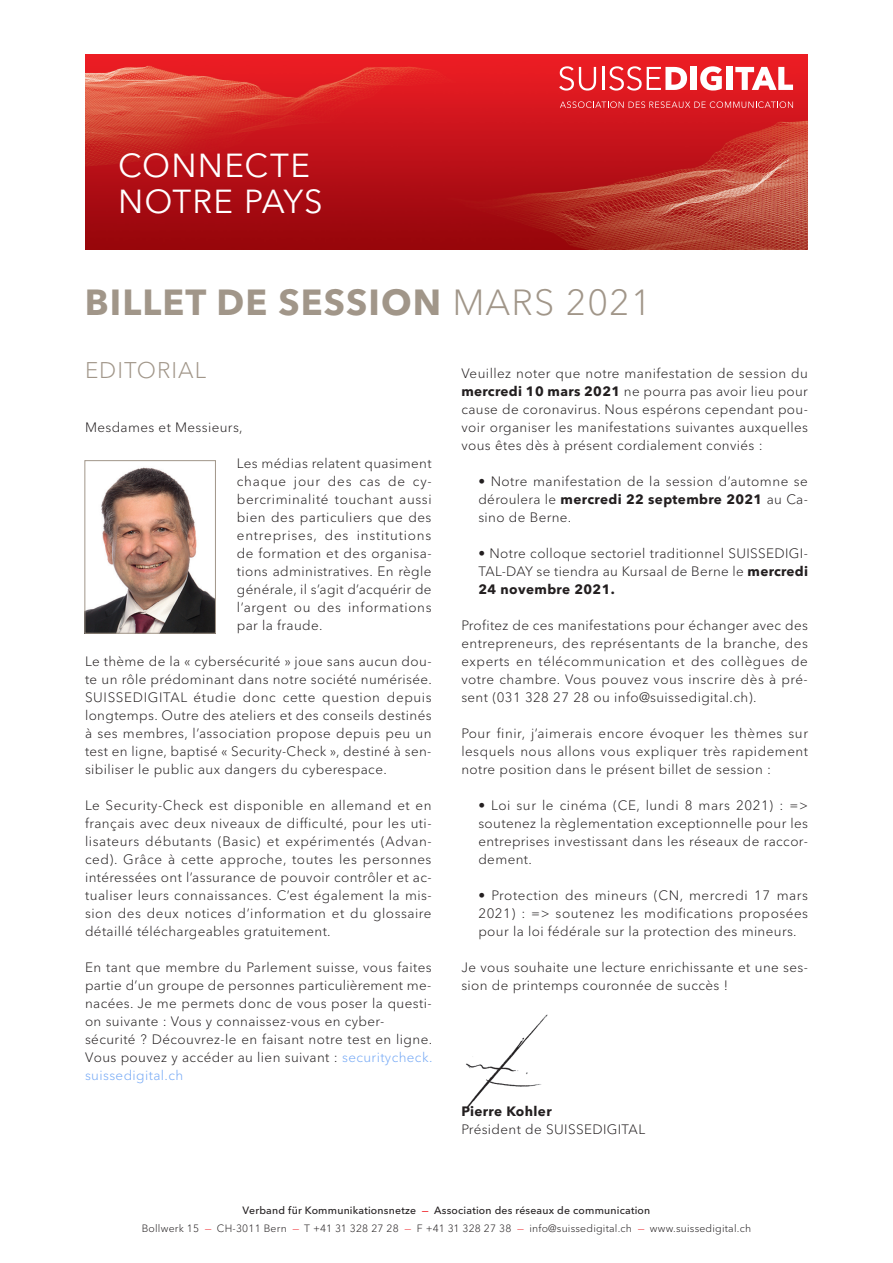
<style>
.page{position:relative;width:893px;height:1263px;background:#fff}
.page>*{position:absolute;margin:0;border:0;box-sizing:border-box;transform-origin:0 0}
.t1{font:700 36px "Avenir Next LT Pro";letter-spacing:.03em;color:#a19689}
.t2{font:33px/36px "Avenir Next LT Pro";letter-spacing:.035em;color:#fff}
.t3{font:300 22.5px "Avenir Next LT Pro";letter-spacing:.04em;color:#a19689}
.t4{font:300 13.5px/18px "Avenir Next LT Pro";letter-spacing:.025em;color:#231f20;text-align:justify}
.t5{font:700 13.5px "Avenir Next LT Pro";letter-spacing:.025em;color:#231f20}
.t6{font:300 10.5px "Avenir Next LT Pro";letter-spacing:.02em;color:#231f20}
.t7{font:500 10.5px "Avenir Next LT Pro";letter-spacing:.02em;color:#231f20}
.s1{font-weight:300}
.s2{color:#74a8f5}
.s3{font-weight:700}
.s4{color:#ee1d23}
</style>
<div class="page">
<img style="left:85px;top:54px;width:723px;height:195px">
<img style="left:466px;top:1014px;width:82px;height:94px">
<img style="left:87px;top:467px;width:127px;height:164px">
<div style="left:85px;top:460px;width:131px;height:173px;border:1px solid #a19689"></div>
<svg style="left:559px;top:66px;width:37px;height:25px"></svg>
<hr style="left:602px;top:67px;width:2px;height:23px;background:#fff">
<svg style="left:609px;top:66px;width:78px;height:25px"></svg>
<div style="left:691px;top:67px;width:6px;height:23px;background:#fff"></div>
<svg style="left:700px;top:66px;width:22px;height:25px"></svg>
<div style="left:726px;top:67px;width:6px;height:23px;background:#fff"></div>
<svg style="left:735px;top:67px;width:58px;height:23px"></svg>
<svg style="left:560px;top:101px;width:233px;height:7px;background:#e14a4f"></svg>
<h2 class="t2" style="left:118px;top:148px;width:206px">CONNECTE<br>NOTRE PAYS</h2>
<h1 class="t1" style="left:85px;top:281px;width:568px">BILLET DE SESSION <span class="s1">MARS 2021</span></h1>
<h3 class="t3" style="left:85px;top:357px;width:123px">EDITORIAL</h3>
<p class="t4" style="left:85px;top:418px;width:159px">Mesdames et Messieurs,</p>
<p class="t4" style="left:237px;top:454px;width:196px">Les médias relatent quasiment chaque jour des cas de cy&shy;bercriminalité touchant aussi bien des particuliers que des entreprises, des institutions de formation et des organisa&shy;tions administratives. En règle générale, il s’agit d’acquérir de l’argent ou des informations par la fraude.</p>
<p class="t4" style="left:85px;top:652px;width:348px">Le thème de la « cybersécurité » joue sans aucun dou&shy;te un rôle prédominant dans notre société numérisée.<br>SUISSEDIGITAL étudie donc cette question depuis longtemps. Outre des ateliers et des conseils destinés à ses membres, l’association propose depuis peu un test en ligne, baptisé « Security-Check », destiné à sen&shy;sibiliser le public aux dangers du cyberespace.</p>
<p class="t4" style="left:85px;top:796px;width:348px">Le Security-Check est disponible en allemand et en français avec deux niveaux de difficulté, pour les uti&shy;lisateurs débutants (Basic) et expérimentés (Advan&shy;ced). Grâce à cette approche, toutes les personnes intéressées ont l’assurance de pouvoir contrôler et ac&shy;tualiser leurs connaissances. C’est également la mis&shy;sion des deux notices d’information et du glossaire détaillé téléchargeables gratuitement.</p>
<p class="t4" style="left:85px;top:958px;width:349px;text-align:left">En tant que membre du Parlement suisse, vous faites partie d’un groupe de personnes particulièrement me&shy;nacées. Je me permets donc de vous poser la questi&shy;on suivante : Vous y connaissez-vous en cyber&shy;sécurité ? Découvrez-le en faisant notre test en ligne.<br>Vous pouvez y accéder au lien suivant : <span class="s2">securitycheck. suissedigital.ch</span></p>
<p class="t4" style="left:461px;top:364px;width:348px">Veuillez noter que notre manifestation de session du <span class="s3">mercredi 10 mars 2021</span> ne pourra pas avoir lieu pour cause de coronavirus. Nous espérons cependant pou&shy;voir organiser les manifestations suivantes auxquelles vous êtes dès à présent cordialement conviés :</p>
<p class="t4" style="left:478px;top:472px;width:331px">• Notre manifestation de la session d’automne se déroulera le <span class="s3">mercredi 22 septembre 2021</span> au Ca&shy;sino de Berne.</p>
<p class="t4" style="left:478px;top:544px;width:331px">• Notre colloque sectoriel traditionnel SUISSEDIGI-TAL-DAY se tiendra au Kursaal de Berne le <span class="s3">mercredi 24 novembre 2021.</span></p>
<p class="t4" style="left:461px;top:616px;width:348px">Profitez de ces manifestations pour échanger avec des entrepreneurs, des représentants de la branche, des experts en télécommunication et des collègues de votre chambre. Vous pouvez vous inscrire dès à pré&shy;sent (031 328 27 28 ou info@suissedigital.ch).</p>
<p class="t4" style="left:461px;top:724px;width:348px">Pour finir, j’aimerais encore évoquer les thèmes sur lesquels nous allons vous expliquer très rapidement notre position dans le présent billet de session :</p>
<p class="t4" style="left:478px;top:796px;width:331px">• Loi sur le cinéma (CE, lundi 8 mars 2021) : =&gt; soutenez la règlementation exceptionnelle pour les entreprises investissant dans les réseaux de raccor&shy;dement.</p>
<p class="t4" style="left:478px;top:886px;width:331px">• Protection des mineurs (CN, mercredi 17 mars 2021) : =&gt; soutenez les modifications proposées pour la loi fédérale sur la protection des mineurs.</p>
<p class="t4" style="left:461px;top:958px;width:348px">Je vous souhaite une lecture enrichissante et une ses&shy;sion de printemps couronnée de succès !</p>
<p class="t5" style="left:461px;top:1103px;width:92px">Pierre Kohler</p>
<p class="t4" style="left:461px;top:1120px;width:185px">Président de SUISSEDIGITAL</p>
<p class="t7" style="left:243px;top:1204px;width:409px">Verband für Kommunikationsnetze <span class="s4">—</span> Association des réseaux de communication</p>
<p class="t6" style="left:142px;top:1222px;width:611px">Bollwerk 15 <span class="s4">—</span> CH-3011 Bern <span class="s4">—</span> T +41 31 328 27 28 <span class="s4">—</span> F +41 31 328 27 38 <span class="s4">—</span> info@suissedigital.ch <span class="s4">—</span> www.suissedigital.ch</p>
</div>
